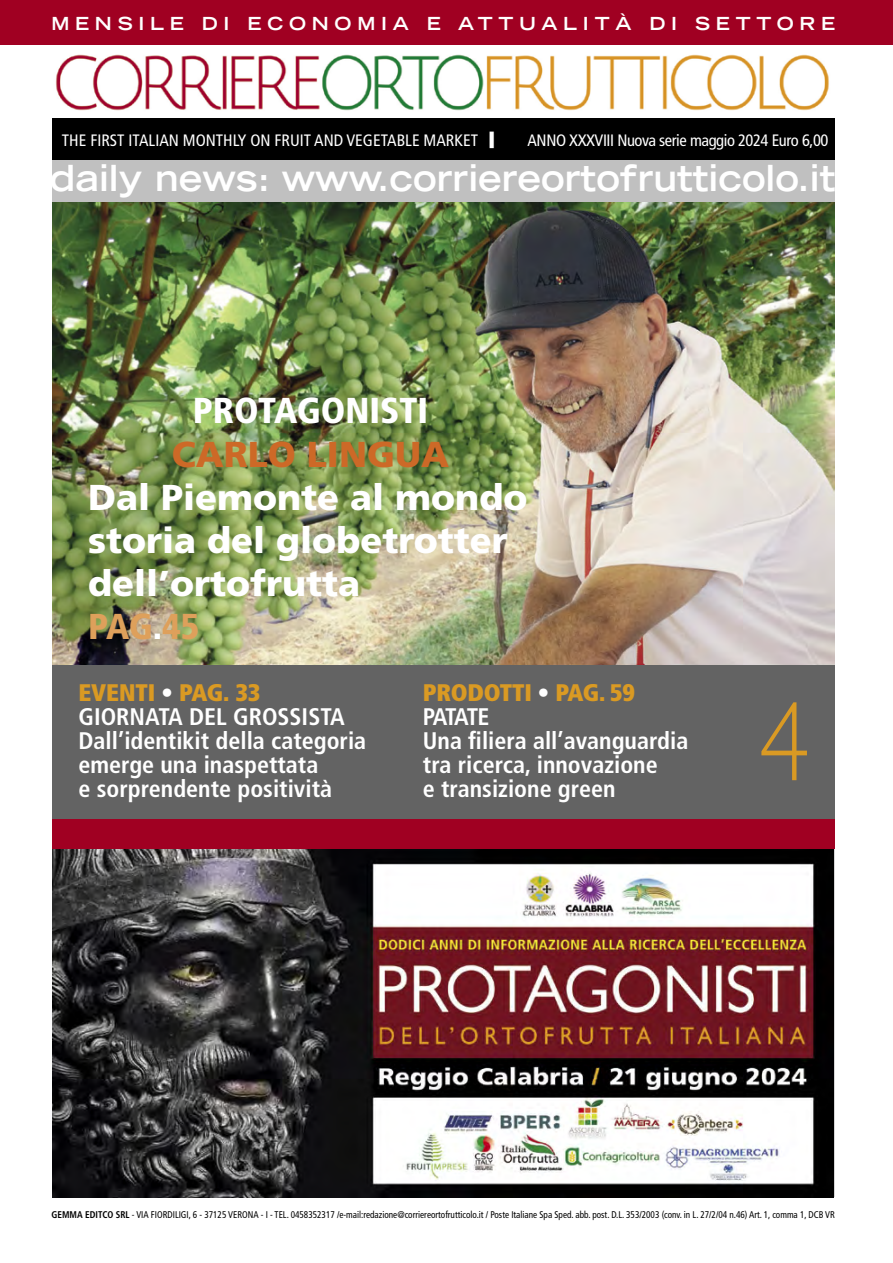
<style>
.page{position:relative;width:893px;height:1263px;background:#fff}
.page>*{position:absolute;margin:0;border:0;box-sizing:border-box;transform-origin:0 0}
.t1{font:108px "Julius Sans One";color:#da9a23;scale:.85 1}
.t2{font:900 36px/43.2px "Frutiger LT Std";color:#fff}
.t3{font:700 expanded 36px "Trade Gothic LH";color:#fff}
.t4{font:900 condensed 36px "Frutiger LT Std";color:#fff}
.t5{font:900 36px "Frutiger LT Std";color:#cd6927}
.t6{font:700 condensed 24px/24px "Frutiger LT Std";color:#fff}
.t7{font:700 expanded 18px "Trade Gothic LH";letter-spacing:.32em;color:#fff}
.t8{font:condensed 16.5px "Frutiger LT Std";color:#fff}
.t9{font:condensed 16.5px "Frutiger LT Std";letter-spacing:-.025em;color:#fff}
.t10{font:condensed 9.75px "Frutiger LT Std";color:#000;scale:.94 1}
.s1{font-weight:900;font-stretch:normal}
.s2{font-stretch:condensed;color:#dea05b}
.s3{font-stretch:condensed}
.s4{font-weight:900;color:#da9a23}
.s5{font-weight:900}
.s6{font-weight:700}
</style>
<div class="page">
<img style="left:52px;top:848px;width:782px;height:349px">
<div style="left:52px;top:819px;width:782px;height:29px;background:#a00022"></div>
<div style="left:0;top:0;width:893px;height:45px;background:#a00022"></div>
<div style="left:52px;top:118px;width:782px;height:42px;background:#000"></div>
<div style="left:52px;top:160px;width:782px;height:43px;background:#c0c0c0"></div>
<img style="left:55px;top:54px;width:774px;height:57px">
<img style="left:52px;top:202px;width:782px;height:463px">
<div style="left:52px;top:665px;width:782px;height:154px;background:#636363"></div>
<p class="t7" style="left:51px;top:12px;width:785px">MENSILE DI ECONOMIA E ATTUALITÀ DI SETTORE</p>
<p class="t8" style="left:62px;top:130px;width:435px">THE FIRST ITALIAN MONTHLY ON FRUIT AND VEGETABLE MARKET <span class="s1">|</span></p>
<p class="t9" style="left:528px;top:130px;width:302px">ANNO XXXVIII Nuova serie maggio 2024 Euro 6,00</p>
<h2 class="t3" style="left:50px;top:155px;width:787px">daily news: www.corriereortofrutticolo.it</h2>
<h2 class="t4" style="left:193px;top:389px;width:237px">PROTAGONISTI</h2>
<h2 class="t5" style="left:172px;top:432px;width:279px">CARLO LINGUA</h2>
<h2 class="t2" style="left:88px;top:475px;width:441px">Dal Piemonte al mondo storia del globetrotter dell’ortofrutta<br><span class="s2">PAG</span><span class="s3">.</span><span class="s2">45</span></h2>
<p class="t6" style="left:79px;top:680px;width:289px"><span class="s4">EVENTI</span> <span class="s5">•</span> <span class="s4">PAG. 33<br></span>GIORNATA DEL GROSSISTA<br>Dall’identikit della categoria emerge una inaspettata<br>e sorprendente positività</p>
<p class="t6" style="left:423px;top:680px;width:267px"><span class="s4">PRODOTTI</span> <span class="s5">•</span> <span class="s4">PAG. 59<br></span>PATATE<br>Una filiera all’avanguardia tra ricerca, innovazione<br>e transizione green</p>
<h1 class="t1" style="left:758px;top:687px;width:61px">4</h1>
<p class="t10" style="left:52px;top:1209px;width:835px"><span class="s6">GEMMA EDITCO SRL</span> - VIA FIORDILIGI, 6 - 37125 VERONA - I - TEL. 0458352317 /e-mail:redazione@corriereortofrutticolo.it / Poste Italiane Spa Sped. abb. post. D.L. 353/2003 (conv. in L. 27/2/04 n.46) Art. 1, comma 1, DCB VR</p>
</div>
